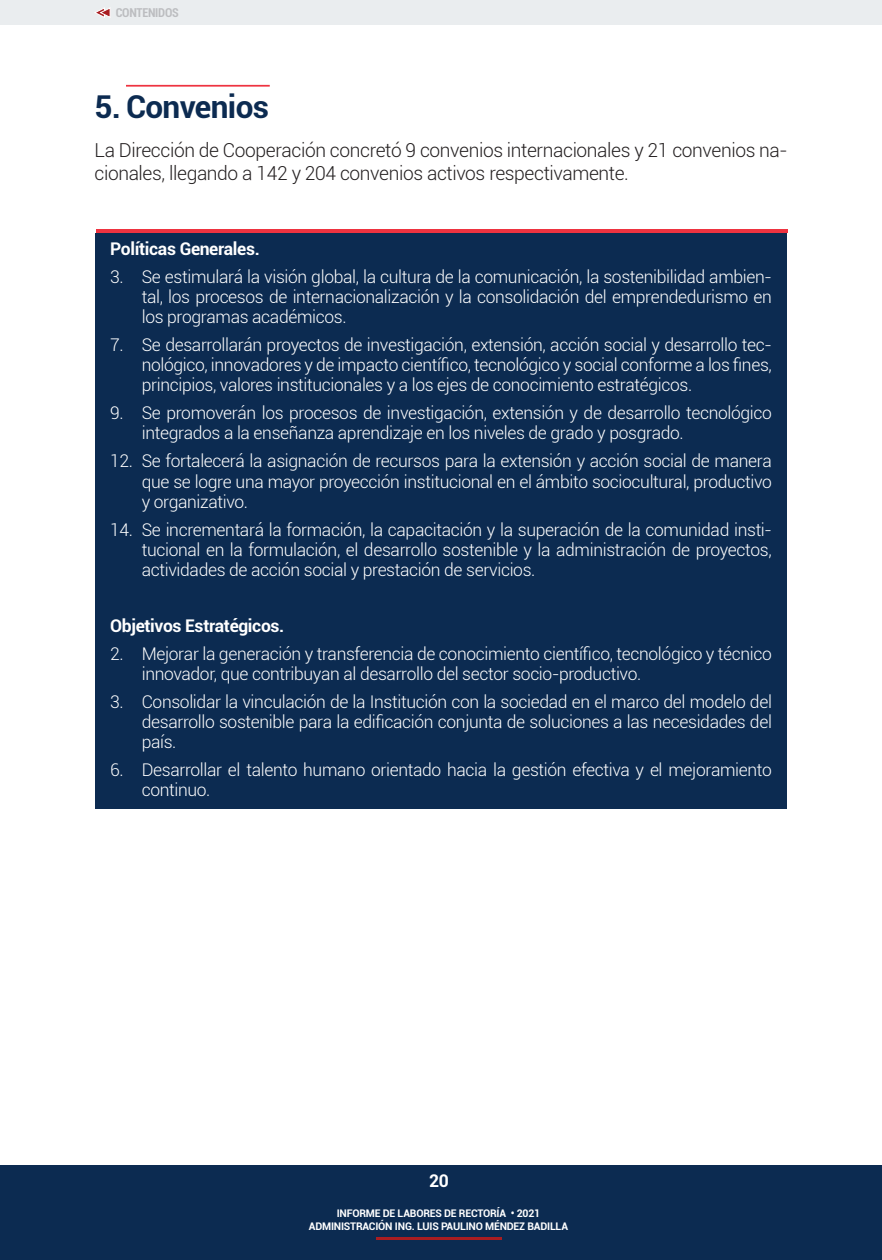
<style>
.page{position:relative;width:882px;height:1260px;background:#fff}
.page>*{position:absolute;margin:0;border:0;box-sizing:border-box;transform-origin:0 0}
.t1{font:700 31.5px "Roboto";letter-spacing:-.02em;color:#0c2b51}
.t2{font:300 19.25px/23.1px "Roboto";letter-spacing:-.02em;color:#231f20}
.t3{font:300 17.5px/20.1px "Roboto";letter-spacing:-.02em;color:#fff;text-align:justify}
.t4{font:700 17.5px "Roboto";letter-spacing:-.02em;color:#fff}
.t5{font:700 condensed 12.25px "Roboto";letter-spacing:-.02em;color:#bcbdc0}
.t6{font:700 10.5px/12.1px "Roboto";letter-spacing:-.02em;color:#fff;text-align:center}
</style>
<div class="page">
<div style="left:0;top:1166px;width:882px;height:94px;background:#0c2b51"></div>
<hr style="left:376px;top:1237px;width:126px;height:3px;background:#a91d21">
<div style="left:0;top:0;width:882px;height:25px;background:#eaedef"></div>
<svg style="left:94px;top:7px;width:17px;height:11px"></svg>
<hr style="left:126px;top:85px;width:144px;height:2px;background:#ee3340">
<div style="left:95px;top:234px;width:692px;height:33px;background:#0c2b51"></div>
<div style="left:95px;top:262px;width:692px;height:73px;background:#0c2b51"></div>
<div style="left:95px;top:330px;width:692px;height:74px;background:#0c2b51"></div>
<div style="left:95px;top:398px;width:692px;height:54px;background:#0c2b51"></div>
<div style="left:95px;top:446px;width:692px;height:74px;background:#0c2b51"></div>
<div style="left:95px;top:515px;width:692px;height:73px;background:#0c2b51"></div>
<div style="left:95px;top:583px;width:692px;height:33px;background:#0c2b51"></div>
<div style="left:95px;top:611px;width:692px;height:33px;background:#0c2b51"></div>
<div style="left:95px;top:639px;width:692px;height:53px;background:#0c2b51"></div>
<div style="left:95px;top:687px;width:692px;height:74px;background:#0c2b51"></div>
<div style="left:95px;top:755px;width:692px;height:54px;background:#0c2b51"></div>
<hr style="left:96px;top:229px;width:692px;height:4px;background:#ee3340">
<p class="t5" style="left:116px;top:4px;width:65px">CONTENIDOS</p>
<h1 class="t1" style="left:94px;top:85px;width:176px">5. Convenios</h1>
<p class="t2" style="left:94px;top:138px;width:695px">La Dirección de Cooperación concretó 9 convenios internacionales y 21 convenios na&shy;cionales, llegando a 142 y 204 convenios activos respectivamente.</p>
<p class="t4" style="left:110px;top:236px;width:151px">Políticas Generales.</p>
<p class="t3" style="left:142px;top:266px;width:632px;text-indent:-32px">3. Se estimulará la visión global, la cultura de la comunicación, la sostenibilidad ambien&shy;tal, los procesos de internacionalización y la consolidación del emprendedurismo en los programas académicos.</p>
<p class="t3" style="left:142px;top:334px;width:632px;text-indent:-32px">7. Se desarrollarán proyectos de investigación, extensión, acción social y desarrollo tec&shy;nológico, innovadores y de impacto científico, tecnológico y social conforme a los fines, principios, valores institucionales y a los ejes de conocimiento estratégicos.</p>
<p class="t3" style="left:142px;top:402px;width:632px;text-indent:-32px">9. Se promoverán los procesos de investigación, extensión y de desarrollo tecnológico integrados a la enseñanza aprendizaje en los niveles de grado y posgrado.</p>
<p class="t3" style="left:142px;top:451px;width:632px;text-indent:-32px">12. Se fortalecerá la asignación de recursos para la extensión y acción social de manera que se logre una mayor proyección institucional en el ámbito sociocultural, productivo y organizativo.</p>
<p class="t3" style="left:142px;top:519px;width:632px;text-indent:-32px">14. Se incrementará la formación, la capacitación y la superación de la comunidad insti&shy;tucional en la formulación, el desarrollo sostenible y la administración de proyectos, actividades de acción social y prestación de servicios.</p>
<p class="t4" style="left:110px;top:613px;width:176px">Objetivos Estratégicos.</p>
<p class="t3" style="left:142px;top:643px;width:632px;text-indent:-32px">2. Mejorar la generación y transferencia de conocimiento científico, tecnológico y técnico innovador, que contribuyan al desarrollo del sector socio-productivo.</p>
<p class="t3" style="left:142px;top:691px;width:632px;text-indent:-32px">3. Consolidar la vinculación de la Institución con la sociedad en el marco del modelo del desarrollo sostenible para la edificación conjunta de soluciones a las necesidades del país.</p>
<p class="t3" style="left:142px;top:759px;width:632px;text-indent:-32px">6. Desarrollar el talento humano orientado hacia la gestión efectiva y el mejoramiento continuo.</p>
<p class="t4" style="left:429px;top:1169px;width:21px">20</p>
<p class="t6" style="left:309px;top:1207px;width:261px">INFORME DE LABORES DE RECTORÍA • 2021<br>ADMINISTRACIÓN ING. LUIS PAULINO MÉNDEZ BADILLA</p>
</div>
